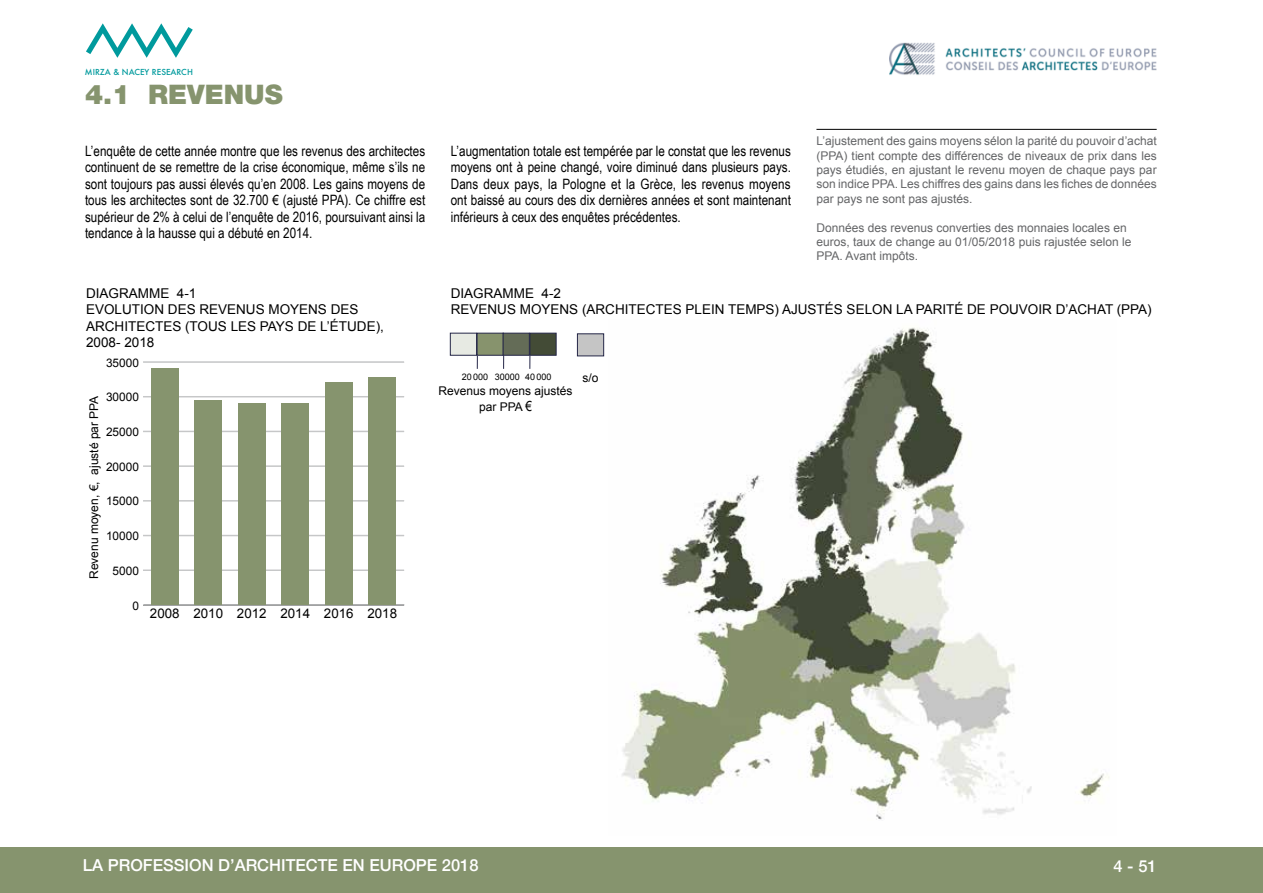
<style>
.page{position:relative;width:1263px;height:893px;background:#fff}
.page>*{position:absolute;margin:0;border:0;box-sizing:border-box;transform-origin:0 0}
.t1{font:900 27px "Helvetica Neue";color:#86946e}
.t2{font:500 16.5px "Helvetica Neue";color:#fff}
.t3{font:14.25px/16.5px "Arial Narrow";color:#000;text-align:justify}
.t4{font:13.5px/16.2px "Arial";color:#000}
.t5{font:13.35px "Arial";color:#000}
.t6{font:12px/14.4px "Arial";color:#646567;text-align:justify}
.t7{font:12px/14.4px "Arial";color:#000;text-align:center}
.t8{font:11.85px "Arial";color:#000}
.t9{font:9px "Arial";color:#000}
.t10{font:500 8.1px "Futura";color:#009a9d}
.s1{font-family:"Arial Narrow";font-size:14.25px}
</style>
<div class="page">
<div style="left:0;top:847px;width:1263px;height:46px;background:#86946e"></div>
<img style="left:889px;top:43px;width:268px;height:32px">
<svg style="left:86px;top:23px;width:107px;height:35px"></svg>
<img style="left:622px;top:327px;width:487px;height:493px">
<hr style="left:143px;top:604px;width:261px;height:2px;background:#c6c7c8">
<hr style="left:143px;top:569px;width:261px;height:2px;background:#c6c7c8">
<hr style="left:143px;top:535px;width:261px;height:1px;background:#c6c7c8">
<hr style="left:143px;top:500px;width:261px;height:2px;background:#c6c7c8">
<hr style="left:143px;top:465px;width:261px;height:2px;background:#c6c7c8">
<hr style="left:143px;top:431px;width:261px;height:1px;background:#c6c7c8">
<hr style="left:143px;top:396px;width:261px;height:1px;background:#c6c7c8">
<hr style="left:143px;top:361px;width:261px;height:2px;background:#c6c7c8">
<div style="left:151px;top:369px;width:28px;height:236px;background:#86946e"></div>
<div style="left:194px;top:400px;width:28px;height:205px;background:#86946e"></div>
<div style="left:238px;top:404px;width:28px;height:201px;background:#86946e"></div>
<div style="left:281px;top:403px;width:28px;height:202px;background:#86946e"></div>
<div style="left:325px;top:382px;width:28px;height:223px;background:#86946e"></div>
<div style="left:368px;top:378px;width:28px;height:227px;background:#86946e"></div>
<hr style="left:816px;top:129px;width:341px;height:1px;background:#000">
<svg style="left:477px;top:356px;width:1px;height:13px"></svg>
<svg style="left:503px;top:356px;width:1px;height:13px"></svg>
<svg style="left:530px;top:356px;width:1px;height:13px"></svg>
<div style="left:450px;top:333px;width:27px;height:22px;background:#e7eae3;border:1px solid #242647"></div>
<div style="left:477px;top:333px;width:27px;height:22px;background:#87936d;border:1px solid #242647"></div>
<div style="left:503px;top:333px;width:27px;height:22px;background:#646c57;border:1px solid #242647"></div>
<div style="left:530px;top:333px;width:26px;height:22px;background:#434b36;border:1px solid #242647"></div>
<div style="left:577px;top:334px;width:27px;height:22px;background:#c5c5c5;border:1px solid #242647"></div>
<p class="t10" style="left:85px;top:66px;width:110px">MIRZA &amp; NACEY RESEARCH</p>
<h1 class="t1" style="left:85px;top:79px;width:199px">4.1 REVENUS</h1>
<p class="t3" style="left:85px;top:142px;width:342px">L’enquête de cette année montre que les revenus des architectes continuent de se remettre de la crise économique, même s’ils ne sont toujours pas aussi élevés qu’en 2008. Les gains moyens de tous les architectes sont de 32.700 € (ajusté PPA). Ce chiffre est supérieur de 2% à celui de l’enquête de 2016, poursuivant ainsi la tendance à la hausse qui a débuté en 2014.</p>
<p class="t4" style="left:86px;top:286px;width:299px">DIAGRAMME 4-1<br>EVOLUTION DES REVENUS MOYENS DES<br>ARCHITECTES (TOUS LES PAYS DE L’ÉTUDE),<br>2008- 2018</p>
<p class="t5" style="left:88px;top:619px;width:264px;rotate:-90deg">average pre-tax earnings € adjusted for PPP</p>
<p class="t8" style="left:106px;top:355px;width:34px">35000</p>
<p class="t8" style="left:106px;top:389px;width:34px">30000</p>
<p class="t7" style="left:87px;top:579px;width:185px;rotate:-90deg">Revenu moyen, €, ajusté par PPA</p>
<p class="t8" style="left:106px;top:424px;width:34px">25000</p>
<p class="t8" style="left:106px;top:459px;width:34px">20000</p>
<p class="t8" style="left:106px;top:493px;width:34px">15000</p>
<p class="t8" style="left:106px;top:528px;width:34px">10000</p>
<p class="t8" style="left:113px;top:563px;width:28px">5000</p>
<p class="t8" style="left:132px;top:598px;width:8px">0</p>
<p class="t5" style="left:150px;top:604px;width:249px">2008 2010 2012 2014 2016 2018</p>
<p class="t3" style="left:451px;top:142px;width:342px">L’augmentation totale est tempérée par le constat que les revenus moyens ont à peine changé, voire diminué dans plusieurs pays.<br>Dans deux pays, la Pologne et la Grèce, les revenus moyens ont baissé au cours des dix dernières années et sont maintenant inférieurs à ceux des enquêtes précédentes.</p>
<p class="t6" style="left:816px;top:134px;width:342px">L’ajustement des gains moyens sélon la parité du pouvoir d’achat (PPA) tient compte des différences de niveaux de prix dans les pays étudiés, en ajustant le revenu moyen de chaque pays par son indice PPA. Les chiffres des gains dans les fiches de données par pays ne sont pas ajustés.</p>
<p class="t6" style="left:816px;top:220px;width:316px;text-align:left">Données des revenus converties des monnaies locales en euros, taux de change au 01/05/2018 puis rajustée selon le<br>PPA. Avant impôts.</p>
<p class="t4" style="left:451px;top:285px;width:702px">DIAGRAMME 4-2<br>REVENUS MOYENS (ARCHITECTES PLEIN TEMPS) AJUSTÉS SELON LA PARITÉ DE POUVOIR D’ACHAT (PPA)</p>
<p class="t9" style="left:462px;top:371px;width:91px">20000 30000 40000</p>
<p class="t7" style="left:438px;top:382px;width:136px;line-height:16.5px">Revenus moyens ajustés par PPA <span class="s1">€</span></p>
<p class="t7" style="left:458px;top:386px;width:94px">average earnings<br>PPP €</p>
<p class="t7" style="left:582px;top:371px;width:18px">s/o</p>
<p class="t2" style="left:83px;top:852px;width:397px">LA PROFESSION D’ARCHITECTE EN EUROPE 2018</p>
<p class="t2" style="left:1113px;top:853px;width:45px">4 - 51</p>
</div>
